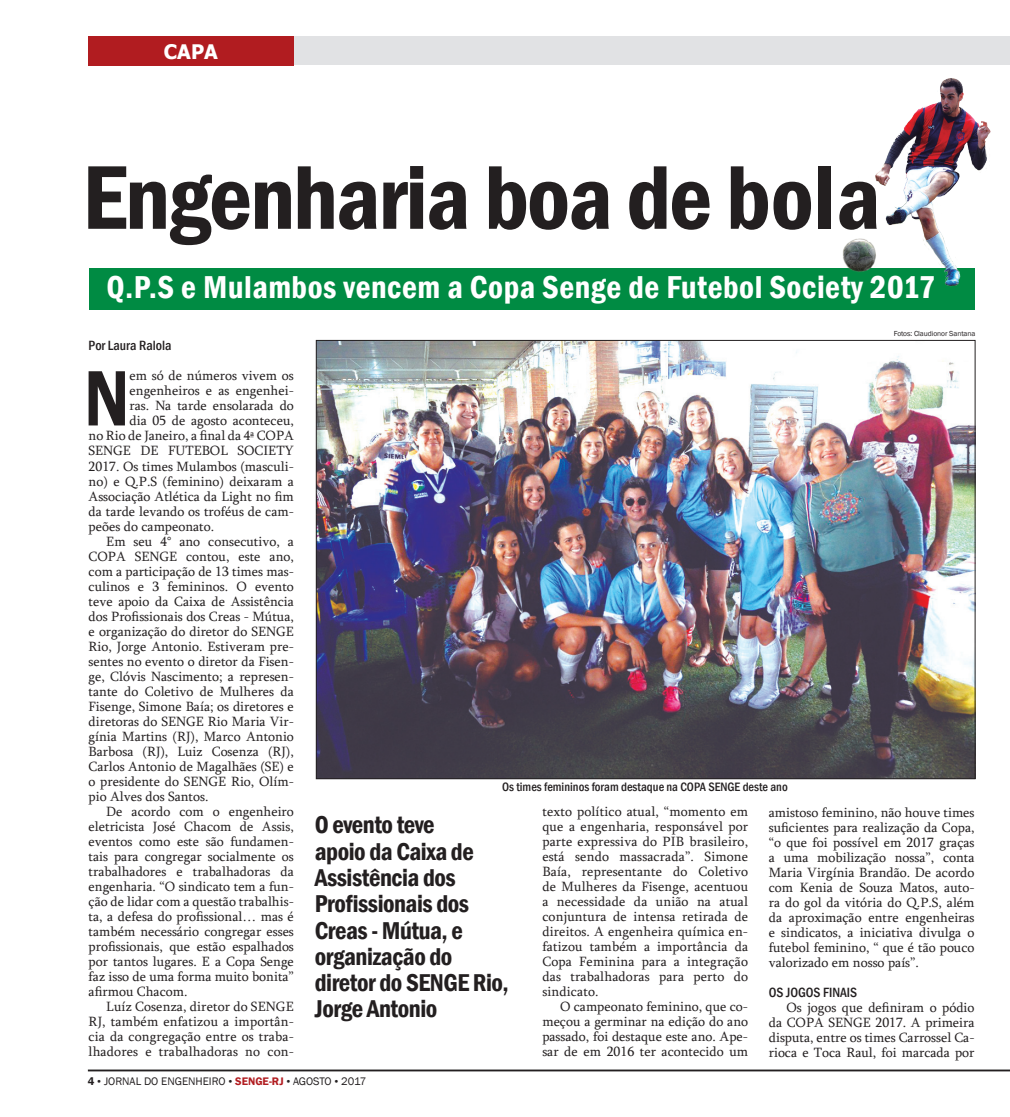
<style>
.page{position:relative;width:1010px;height:1117px;background:#fff}
.page>*{position:absolute;margin:0;border:0;box-sizing:border-box;transform-origin:0 0}
.t1{font:600 condensed 93.62px "Franklin Gothic";letter-spacing:-.02em;color:#231f20}
.t2{font:600 condensed 81.25px "Franklin Gothic";color:#231f20}
.t3{font:600 condensed 32.5px "Franklin Gothic";letter-spacing:.015em;color:#fff}
.t4{font:600 condensed 25px/26.2px "Franklin Gothic";letter-spacing:-.02em;color:#231f20}
.t5{font:700 20px "Tahoma";color:#fff}
.t6{font:13.75px/15px "Sylfaen";color:#231f20;text-align:justify}
.t7{font:500 condensed 13.75px "Franklin Gothic";color:#231f20}
.t8{font:500 condensed 12.5px "Franklin Gothic";color:#231f20}
.t9{font:11.25px "Franklin Gothic";color:#231f20}
.t10{font:7.5px "Franklin Gothic";letter-spacing:-.01em;color:#231f20}
.s1{font-weight:600}
.s2{font-family:"Times New Roman"}
.s3{font-weight:600;color:#b11c20}
</style>
<div class="page">
<div style="left:88px;top:37px;width:922px;height:28px;background:#e1e2e4"></div>
<hr style="left:88px;top:1069px;width:922px;height:2px;background:#231f20">
<div style="left:89px;top:36px;width:205px;height:30px;background:#b11c20"></div>
<img style="left:318px;top:342px;width:655px;height:434px">
<div style="left:89px;top:268px;width:885px;height:41px;background:#008b43"></div>
<img style="left:842px;top:78px;width:149px;height:214px">
<h3 class="t5" style="left:164px;top:37px;width:56px">CAPA</h3>
<h1 class="t1" style="left:82px;top:135px;width:800px">Engenharia boa de bola</h1>
<h3 class="t3" style="left:106px;top:265px;width:830px">Q.P.S e Mulambos vencem a Copa Senge de Futebol Society 2017</h3>
<p class="t7" style="left:89px;top:337px;width:84px">Por Laura Ralola</p>
<h2 class="t2" style="left:84px;top:344px;width:47px">N</h2>
<p class="t6" style="left:130px;top:368px;width:166px">em só de números vivem os</p>
<p class="t6" style="left:130px;top:383px;width:166px">engenheiros e as engenhei-</p>
<p class="t6" style="left:130px;top:398px;width:166px">ras. Na tarde ensolarada do</p>
<p class="t6" style="left:130px;top:413px;width:166px">dia 05 de agosto aconteceu,</p>
<p class="t6" style="left:89px;top:428px;width:207px">no Rio de Janeiro, a final da 4ª COPA</p>
<p class="t6" style="left:89px;top:443px;width:207px">SENGE DE FUTEBOL SOCIETY</p>
<p class="t6" style="left:89px;top:458px;width:207px">2017. Os times Mulambos (masculi-</p>
<p class="t6" style="left:89px;top:473px;width:207px">no) e Q.P.S (feminino) deixaram a</p>
<p class="t6" style="left:89px;top:488px;width:207px">Associação Atlética da Light no fim</p>
<p class="t6" style="left:89px;top:503px;width:207px">da tarde levando os troféus de cam-</p>
<p class="t6" style="left:89px;top:518px;width:127px">peões do campeonato.</p>
<p class="t6" style="left:106px;top:533px;width:189px">Em seu 4° ano consecutivo, a</p>
<p class="t6" style="left:89px;top:548px;width:207px">COPA SENGE contou, este ano,</p>
<p class="t6" style="left:89px;top:563px;width:207px">com a participação de 13 times mas-</p>
<p class="t6" style="left:89px;top:578px;width:207px">culinos e 3 femininos. O evento</p>
<p class="t6" style="left:89px;top:593px;width:207px">teve apoio da Caixa de Assistência</p>
<p class="t6" style="left:89px;top:608px;width:207px">dos Profissionais dos Creas - Mútua,</p>
<p class="t6" style="left:89px;top:623px;width:207px">e organização do diretor do SENGE</p>
<p class="t6" style="left:89px;top:638px;width:207px">Rio, Jorge Antonio. Estiveram pre-</p>
<p class="t6" style="left:89px;top:653px;width:207px">sentes no evento o diretor da Fisen-</p>
<p class="t6" style="left:89px;top:668px;width:207px">ge, Clóvis Nascimento; a represen-</p>
<p class="t6" style="left:89px;top:683px;width:207px">tante do Coletivo de Mulheres da</p>
<p class="t6" style="left:89px;top:698px;width:207px">Fisenge, Simone Baía; os diretores e</p>
<p class="t6" style="left:89px;top:713px;width:207px">diretoras do SENGE Rio Maria Vir-</p>
<p class="t6" style="left:89px;top:728px;width:207px">gínia Martins (RJ), Marco Antonio</p>
<p class="t6" style="left:89px;top:743px;width:207px">Barbosa (RJ), Luiz Cosenza (RJ),</p>
<p class="t6" style="left:89px;top:758px;width:207px">Carlos Antonio de Magalhães (SE) e</p>
<p class="t6" style="left:89px;top:773px;width:207px">o presidente do SENGE Rio, Olím-</p>
<p class="t6" style="left:89px;top:788px;width:121px">pio Alves dos Santos.</p>
<p class="t6" style="left:106px;top:803px;width:189px">De acordo com o engenheiro</p>
<p class="t6" style="left:89px;top:818px;width:207px">eletricista José Chacom de Assis,</p>
<p class="t6" style="left:89px;top:833px;width:207px">eventos como este são fundamen-</p>
<p class="t6" style="left:89px;top:848px;width:207px">tais para congregar socialmente os</p>
<p class="t6" style="left:89px;top:863px;width:207px">trabalhadores e trabalhadoras da</p>
<p class="t6" style="left:89px;top:878px;width:207px">engenharia. “O sindicato tem a fun-</p>
<p class="t6" style="left:89px;top:893px;width:207px">ção de lidar com a questão trabalhis-</p>
<p class="t6" style="left:89px;top:908px;width:207px">ta, a defesa do profissional… mas é</p>
<p class="t6" style="left:89px;top:923px;width:207px">também necessário congregar esses</p>
<p class="t6" style="left:89px;top:938px;width:207px">profissionais, que estão espalhados</p>
<p class="t6" style="left:89px;top:953px;width:207px">por tantos lugares. E a Copa Senge</p>
<p class="t6" style="left:89px;top:968px;width:207px">faz isso de uma forma muito bonita”</p>
<p class="t6" style="left:89px;top:983px;width:100px">afirmou Chacom.</p>
<p class="t6" style="left:106px;top:998px;width:189px">Luíz Cosenza, diretor do SENGE</p>
<p class="t6" style="left:89px;top:1013px;width:207px">RJ, também enfatizou a importân-</p>
<p class="t6" style="left:89px;top:1028px;width:207px">cia da congregação entre os traba-</p>
<p class="t6" style="left:89px;top:1043px;width:207px">lhadores e trabalhadoras no con-</p>
<p class="t10" style="left:894px;top:329px;width:83px">Fotos: Claudionor Santana</p>
<p class="t8" style="left:502px;top:778px;width:287px">Os times femininos foram destaque na COPA SENGE deste ano</p>
<h3 class="t4" style="left:315px;top:811px;width:196px">O evento teve<br>apoio da Caixa de<br>Assistência dos<br>Profissionais dos<br>Creas - Mútua, e organização do diretor do SENGE Rio,<br>Jorge Antonio</h3>
<p class="t6" style="left:542px;top:803px;width:207px">texto político atual, “momento em que a engenharia, responsável por parte expressiva do PIB brasileiro, está sendo massacrada”. Simone Baía, representante do Coletivo de Mulheres da Fisenge, acentuou a necessidade da união na atual conjuntura de intensa retirada de direitos. A engenheira química en&shy;fatizou também a importância da Copa Feminina para a integração das trabalhadoras para perto do sindicato.</p>
<p class="t6" style="left:542px;top:998px;width:207px;text-indent:18px">O campeonato feminino, que co&shy;meçou a germinar na edição do ano passado, foi destaque este ano. Ape&shy;sar de em 2016 ter acontecido um</p>
<p class="t6" style="left:769px;top:804px;width:207px">amistoso feminino, não houve times suficientes para realização da Copa, “o que foi possível em 2017 graças a uma mobilização nossa”, conta Maria Virgínia Brandão. De acordo com Kenia de Souza Matos, auto&shy;ra do gol da vitória do Q.P.S, além da aproximação entre engenheiras e sindicatos, a iniciativa divulga o futebol feminino, “ que é tão pouco valorizado em nosso país”.</p>
<p class="t7" style="left:769px;top:983px;width:90px">Os jogos finais</p>
<p class="t6" style="left:769px;top:999px;width:207px;text-indent:18px">Os jogos que definiram o pódio da COPA SENGE 2017. A primeira disputa, entre os times Carrossel Ca&shy;rioca e Toca Raul, foi marcada por</p>
<p class="t9" style="left:88px;top:1073px;width:280px"><span class="s1">4</span> <span class="s2">•</span> JORNAL DO ENGENHEIRO <span class="s2">•</span> <span class="s3">SENGE-RJ</span> <span class="s2">•</span> AGOSTO <span class="s2">•</span> 2017</p>
</div>
